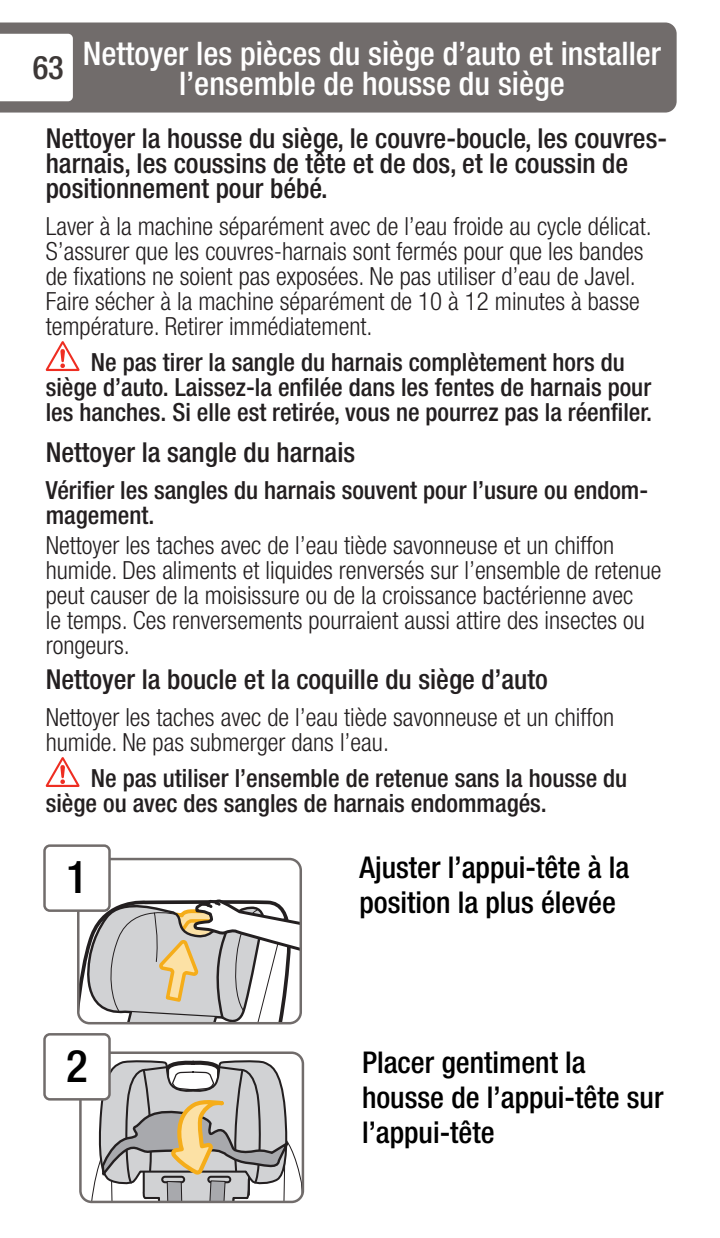
<style>
.page{position:relative;width:720px;height:1238px;background:#fff}
.page>*{position:absolute;margin:0;border:0;box-sizing:border-box;transform-origin:0 0}
.t1{font:500 condensed 45px "Helvetica Neue LT Std";color:#000}
.t2{font:500 condensed 32.5px/30px "Helvetica Neue LT Std";color:#fff}
.t3{font:500 condensed 30px/35px "Helvetica Neue LT Std";color:#000}
.t4{font:500 condensed 27.5px/25px "Helvetica Neue LT Std";color:#231f20}
.t5{font:300 condensed 25px/25px "Helvetica Neue LT Std";color:#231f20}
.t6{font:500 condensed 25px/25px "Helvetica Neue LT Std";color:#231f20}
.s1{color:#3d3837}
</style>
<div class="page">
<svg style="left:46px;top:341px;width:34px;height:30px"></svg>
<svg style="left:46px;top:757px;width:34px;height:30px"></svg>
<div style="left:0;top:22px;width:677px;height:90px;background:#716c6b"></div>
<svg style="left:0;top:34px;width:73px;height:67px"></svg>
<svg style="left:80px;top:899px;width:221px;height:124px"></svg>
<div style="left:77px;top:857px;width:225px;height:167px;border:2px solid #716c6b;border-radius:11px"></div>
<svg style="left:82px;top:1057px;width:221px;height:143px"></svg>
<div style="left:79px;top:1051px;width:225px;height:152px;border:2px solid #716c6b;border-radius:11px"></div>
<div style="left:45px;top:845px;width:65px;height:65px;background:#fff;border-radius:5px"></div>
<div style="left:43px;top:844px;width:68px;height:68px;border:2px solid #716c6b;border-radius:5px"></div>
<div style="left:45px;top:1034px;width:65px;height:65px;background:#fff;border-radius:5px"></div>
<div style="left:43px;top:1033px;width:68px;height:67px;border:2px solid #716c6b;border-radius:5px"></div>
<h2 class="t2" style="left:179px;top:38px;width:483px;text-indent:-147px"><span class="s1">63</span> Nettoyer les pièces du siège d’auto et installer l’ensemble de housse du siège</h2>
<p class="t4" style="left:46px;top:126px;width:623px">Nettoyer la housse du siège, le couvre-boucle, les couvres&shy;harnais, les coussins de tête et de dos, et le coussin de positionnement pour bébé.</p>
<p class="t5" style="left:46px;top:213px;width:607px">Laver à la machine séparément avec de l’eau froide au cycle délicat.<br>S’assurer que les couvres-harnais sont fermés pour que les bandes de fixations ne soient pas exposées. Ne pas utiliser d’eau de Javel.<br>Faire sécher à la machine séparément de 10 à 12 minutes à basse température. Retirer immédiatement.</p>
<p class="t6" style="left:46px;top:349px;width:608px;text-indent:45px">Ne pas tirer la sangle du harnais complètement hors du siège d’auto. Laissez-la enfilée dans les fentes de harnais pour les hanches. Si elle est retirée, vous ne pourrez pas la réenfiler.</p>
<p class="t4" style="left:46px;top:440px;width:311px">Nettoyer la sangle du harnais</p>
<p class="t6" style="left:46px;top:477px;width:604px">Vérifier les sangles du harnais souvent pour l’usure ou endom&shy;magement.</p>
<p class="t5" style="left:46px;top:532px;width:617px">Nettoyer les taches avec de l’eau tiède savonneuse et un chiffon humide. Des aliments et liquides renversés sur l’ensemble de retenue peut causer de la moisissure ou de la croissance bactérienne avec<br>le temps. Ces renversements pourraient aussi attire des insectes ou rongeurs.</p>
<p class="t4" style="left:46px;top:667px;width:503px">Nettoyer la boucle et la coquille du siège d’auto</p>
<p class="t5" style="left:46px;top:704px;width:570px">Nettoyer les taches avec de l’eau tiède savonneuse et un chiffon humide. Ne pas submerger dans l’eau.</p>
<p class="t6" style="left:46px;top:765px;width:583px;text-indent:45px">Ne pas utiliser l’ensemble de retenue sans la housse du siège ou avec des sangles de harnais endommagés.</p>
<h1 class="t1" style="left:66px;top:850px;width:23px">1</h1>
<h1 class="t1" style="left:66px;top:1039px;width:23px">2</h1>
<p class="t3" style="left:360px;top:849px;width:271px">Ajuster l’appui-tête à la position la plus élevée</p>
<p class="t3" style="left:362px;top:1044px;width:303px">Placer gentiment la housse de l’appui-tête sur l’appui-tête</p>
</div>
